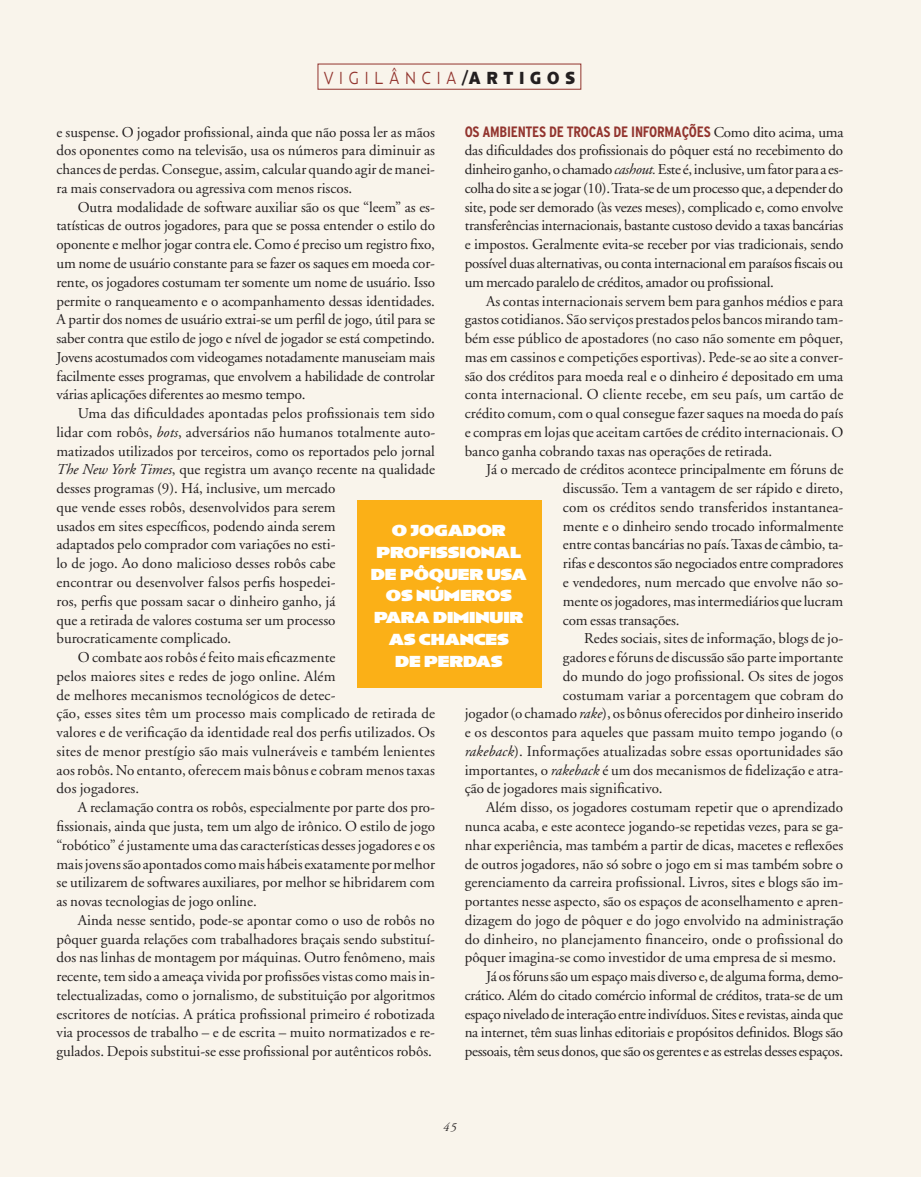
<style>
.page{position:relative;width:921px;height:1177px;background:#fff}
.page>*{position:absolute;margin:0;border:0;box-sizing:border-box;transform-origin:0 0}
.t1{font:300 18px "Anisette Petite";letter-spacing:.38em;color:#92342e;scale:.85 1}
.t2{font:900 16.5px/21.8px "Anisette Petite";letter-spacing:-.01em;color:#fff;text-align:center}
.t3{font:15px/18.8px "Adobe Garamond";color:#231f20;text-align:justify}
.t4{font:15px "Adobe Garamond";letter-spacing:-.02em;color:#231f20}
.t5{font:700 condensed 15px "Interstate";letter-spacing:-.015em;color:#92342e}
.t6{font:italic 12px "Adobe Garamond";color:#231f20}
.s1{font-weight:700;color:#231f20}
.s2{font-family:"Adobe Garamond";font-weight:400;font-stretch:normal;color:#231f20}
.s3{font-style:italic}
</style>
<div class="page">
<div style="left:0;top:0;width:14px;height:1176px;background:#f9f4eb"></div>
<div style="left:11px;top:0;width:910px;height:1176px;background:#f9f4eb"></div>
<div style="left:318px;top:64px;width:263px;height:26px;border:1px solid #92342e"></div>
<div style="left:357px;top:500px;width:185px;height:187px;background:#fbb017"></div>
<p class="t1" style="left:324px;top:67px;width:297px">VIGILÂNCIA<span class="s1">/ARTIGOS</span></p>
<p class="t5" style="left:465px;top:123px;width:380px">OS AMBIENTES DE TROCAS DE INFORMAÇÕES <span class="s2">Como dito acima, uma</span></p>
<p class="t3" style="left:465px;top:142px;width:380px">das dificuldades dos profissionais do pôquer está no recebimento do dinheiro ganho, o chamado <span class="s3">cashout.</span> Este é, inclusive, um fator para a es&shy;colha do site a se jogar (10). Trata-se de um processo que, a depender do site, pode ser demorado (às vezes meses), complicado e, como envolve transferências internacionais, bastante custoso devido a taxas bancárias e impostos. Geralmente evita-se receber por vias tradicionais, sendo possível duas alternativas, ou conta internacional em paraísos fiscais ou um mercado paralelo de créditos, amador ou profissional.</p>
<p class="t3" style="left:465px;top:292px;width:380px;text-indent:21px">As contas internacionais servem bem para ganhos médios e para gastos cotidianos. São serviços prestados pelos bancos mirando tam&shy;bém esse público de apostadores (no caso não somente em pôquer, mas em cassinos e competições esportivas). Pede-se ao site a conver&shy;são dos créditos para moeda real e o dinheiro é depositado em uma conta internacional. O cliente recebe, em seu país, um cartão de crédito comum, com o qual consegue fazer saques na moeda do país e compras em lojas que aceitam cartões de crédito internacionais. O banco ganha cobrando taxas nas operações de retirada.</p>
<p class="t3" style="left:563px;top:460px;width:282px;text-indent:-77px">Já o mercado de créditos acontece principalmente em fóruns de discussão. Tem a vantagem de ser rápido e direto, com os créditos sendo transferidos instantanea&shy;mente e o dinheiro sendo trocado informalmente entre contas bancárias no país. Taxas de câmbio, ta&shy;rifas e descontos são negociados entre compradores e vendedores, num mercado que envolve não so&shy;mente os jogadores, mas intermediários que lucram com essas transações.</p>
<p class="t3" style="left:584px;top:629px;width:260px">Redes sociais, sites de informação, blogs de jo-</p>
<p class="t3" style="left:563px;top:648px;width:282px">gadores e fóruns de discussão são parte importante</p>
<p class="t3" style="left:563px;top:667px;width:282px">do mundo do jogo profissional. Os sites de jogos</p>
<p class="t3" style="left:563px;top:685px;width:282px">costumam variar a porcentagem que cobram do</p>
<p class="t3" style="left:465px;top:704px;width:380px">jogador (o chamado <span class="s3">rake</span>), os bônus oferecidos por dinheiro inserido</p>
<p class="t3" style="left:465px;top:723px;width:380px">e os descontos para aqueles que passam muito tempo jogando (o</p>
<p class="t3" style="left:465px;top:742px;width:380px"><span class="s3">rakeback</span>). Informações atualizadas sobre essas oportunidades são</p>
<p class="t3" style="left:465px;top:760px;width:380px">importantes, o <span class="s3">rakeback</span> é um dos mecanismos de fidelização e atra-</p>
<p class="t3" style="left:465px;top:779px;width:199px">ção de jogadores mais significativo.</p>
<p class="t3" style="left:486px;top:798px;width:359px">Além disso, os jogadores costumam repetir que o aprendizado</p>
<p class="t3" style="left:465px;top:817px;width:380px">nunca acaba, e este acontece jogando-se repetidas vezes, para se ga-</p>
<p class="t3" style="left:465px;top:835px;width:380px">nhar experiência, mas também a partir de dicas, macetes e reflexões</p>
<p class="t3" style="left:465px;top:854px;width:380px">de outros jogadores, não só sobre o jogo em si mas também sobre o</p>
<p class="t3" style="left:465px;top:873px;width:380px">gerenciamento da carreira profissional. Livros, sites e blogs são im-</p>
<p class="t3" style="left:465px;top:892px;width:380px">portantes nesse aspecto, são os espaços de aconselhamento e apren-</p>
<p class="t3" style="left:465px;top:910px;width:380px">dizagem do jogo de pôquer e do jogo envolvido na administração</p>
<p class="t3" style="left:465px;top:929px;width:380px">do dinheiro, no planejamento financeiro, onde o profissional do</p>
<p class="t3" style="left:465px;top:948px;width:373px">pôquer imagina-se como investidor de uma empresa de si mesmo.</p>
<p class="t4" style="left:486px;top:968px;width:359px">Já os fóruns são um espaço mais diverso e, de alguma forma, demo-</p>
<p class="t4" style="left:465px;top:986px;width:380px">crático. Além do citado comércio informal de créditos, trata-se de um</p>
<p class="t4" style="left:465px;top:1005px;width:380px">espaço nivelado de interação entre indivíduos. Sites e revistas, ainda que</p>
<p class="t4" style="left:465px;top:1024px;width:380px">na internet, têm suas linhas editoriais e propósitos definidos. Blogs são</p>
<p class="t4" style="left:465px;top:1043px;width:380px">pessoais, têm seus donos, que são os gerentes e as estrelas desses espaços.</p>
<p class="t3" style="left:57px;top:123px;width:380px">e suspense. O jogador profissional, ainda que não possa ler as mãos dos oponentes como na televisão, usa os números para diminuir as chances de perdas. Consegue, assim, calcular quando agir de manei&shy;ra mais conservadora ou agressiva com menos riscos.</p>
<p class="t3" style="left:57px;top:198px;width:380px;text-indent:21px">Outra modalidade de software auxiliar são os que “leem” as es&shy;tatísticas de outros jogadores, para que se possa entender o estilo do oponente e melhor jogar contra ele. Como é preciso um registro fixo, um nome de usuário constante para se fazer os saques em moeda cor&shy;rente, os jogadores costumam ter somente um nome de usuário. Isso permite o ranqueamento e o acompanhamento dessas identidades.<br>A partir dos nomes de usuário extrai-se um perfil de jogo, útil para se saber contra que estilo de jogo e nível de jogador se está competindo.<br>Jovens acostumados com videogames notadamente manuseiam mais facilmente esses programas, que envolvem a habilidade de controlar várias aplicações diferentes ao mesmo tempo.</p>
<p class="t3" style="left:78px;top:404px;width:358px">Uma das dificuldades apontadas pelos profissionais tem sido</p>
<p class="t3" style="left:57px;top:423px;width:380px">lidar com robôs, <span class="s3">bots</span>, adversários não humanos totalmente auto-</p>
<p class="t3" style="left:57px;top:442px;width:380px">matizados utilizados por terceiros, como os reportados pelo jornal</p>
<p class="t3" style="left:57px;top:460px;width:380px"><span class="s3">The New York Times</span>, que registra um avanço recente na qualidade</p>
<p class="t3" style="left:57px;top:479px;width:281px">desses programas (9). Há, inclusive, um mercado</p>
<p class="t3" style="left:57px;top:498px;width:281px">que vende esses robôs, desenvolvidos para serem</p>
<p class="t3" style="left:57px;top:517px;width:281px">usados em sites específicos, podendo ainda serem</p>
<p class="t3" style="left:57px;top:535px;width:281px">adaptados pelo comprador com variações no esti-</p>
<p class="t3" style="left:57px;top:554px;width:281px">lo de jogo. Ao dono malicioso desses robôs cabe</p>
<p class="t3" style="left:57px;top:573px;width:281px">encontrar ou desenvolver falsos perfis hospedei-</p>
<p class="t3" style="left:57px;top:592px;width:280px">ros, perfis que possam sacar o dinheiro ganho, já</p>
<p class="t3" style="left:57px;top:610px;width:281px">que a retirada de valores costuma ser um processo</p>
<p class="t3" style="left:57px;top:629px;width:176px">burocraticamente complicado.</p>
<p class="t3" style="left:78px;top:648px;width:259px">O combate aos robôs é feito mais eficazmente</p>
<p class="t3" style="left:57px;top:667px;width:280px">pelos maiores sites e redes de jogo online. Além</p>
<p class="t3" style="left:57px;top:685px;width:280px">de melhores mecanismos tecnológicos de detec-</p>
<p class="t3" style="left:57px;top:704px;width:380px">ção, esses sites têm um processo mais complicado de retirada de</p>
<p class="t3" style="left:57px;top:723px;width:380px">valores e de verificação da identidade real dos perfis utilizados. Os</p>
<p class="t3" style="left:57px;top:742px;width:380px">sites de menor prestígio são mais vulneráveis e também lenientes</p>
<p class="t3" style="left:57px;top:760px;width:380px">aos robôs. No entanto, oferecem mais bônus e cobram menos taxas</p>
<p class="t3" style="left:57px;top:779px;width:84px">dos jogadores.</p>
<p class="t3" style="left:78px;top:798px;width:359px">A reclamação contra os robôs, especialmente por parte dos pro-</p>
<p class="t3" style="left:57px;top:817px;width:380px">fissionais, ainda que justa, tem um algo de irônico. O estilo de jogo</p>
<p class="t3" style="left:57px;top:835px;width:380px">“robótico” é justamente uma das características desses jogadores e os</p>
<p class="t3" style="left:57px;top:854px;width:380px">mais jovens são apontados como mais hábeis exatamente por melhor</p>
<p class="t3" style="left:57px;top:873px;width:380px">se utilizarem de softwares auxiliares, por melhor se hibridarem com</p>
<p class="t3" style="left:57px;top:892px;width:202px">as novas tecnologias de jogo online.</p>
<p class="t3" style="left:78px;top:910px;width:358px">Ainda nesse sentido, pode-se apontar como o uso de robôs no</p>
<p class="t3" style="left:57px;top:929px;width:380px">pôquer guarda relações com trabalhadores braçais sendo substituí-</p>
<p class="t3" style="left:57px;top:948px;width:380px">dos nas linhas de montagem por máquinas. Outro fenômeno, mais</p>
<p class="t3" style="left:57px;top:967px;width:380px">recente, tem sido a ameaça vivida por profissões vistas como mais in-</p>
<p class="t3" style="left:57px;top:985px;width:380px">telectualizadas, como o jornalismo, de substituição por algoritmos</p>
<p class="t3" style="left:57px;top:1004px;width:380px">escritores de notícias. A prática profissional primeiro é robotizada</p>
<p class="t3" style="left:57px;top:1023px;width:380px">via processos de trabalho – e de escrita – muito normatizados e re-</p>
<p class="t3" style="left:57px;top:1042px;width:377px">gulados. Depois substitui-se esse profissional por autênticos robôs.</p>
<p class="t2" style="left:371px;top:519px;width:157px">O JOGADOR<br>PROFISSIONAL<br>DE PÔQUER USA<br>OS NÚMEROS<br>PARA DIMINUIR<br>AS CHANCES<br>DE PERDAS</p>
<p class="t6" style="left:443px;top:1120px;width:15px">45</p>
</div>
